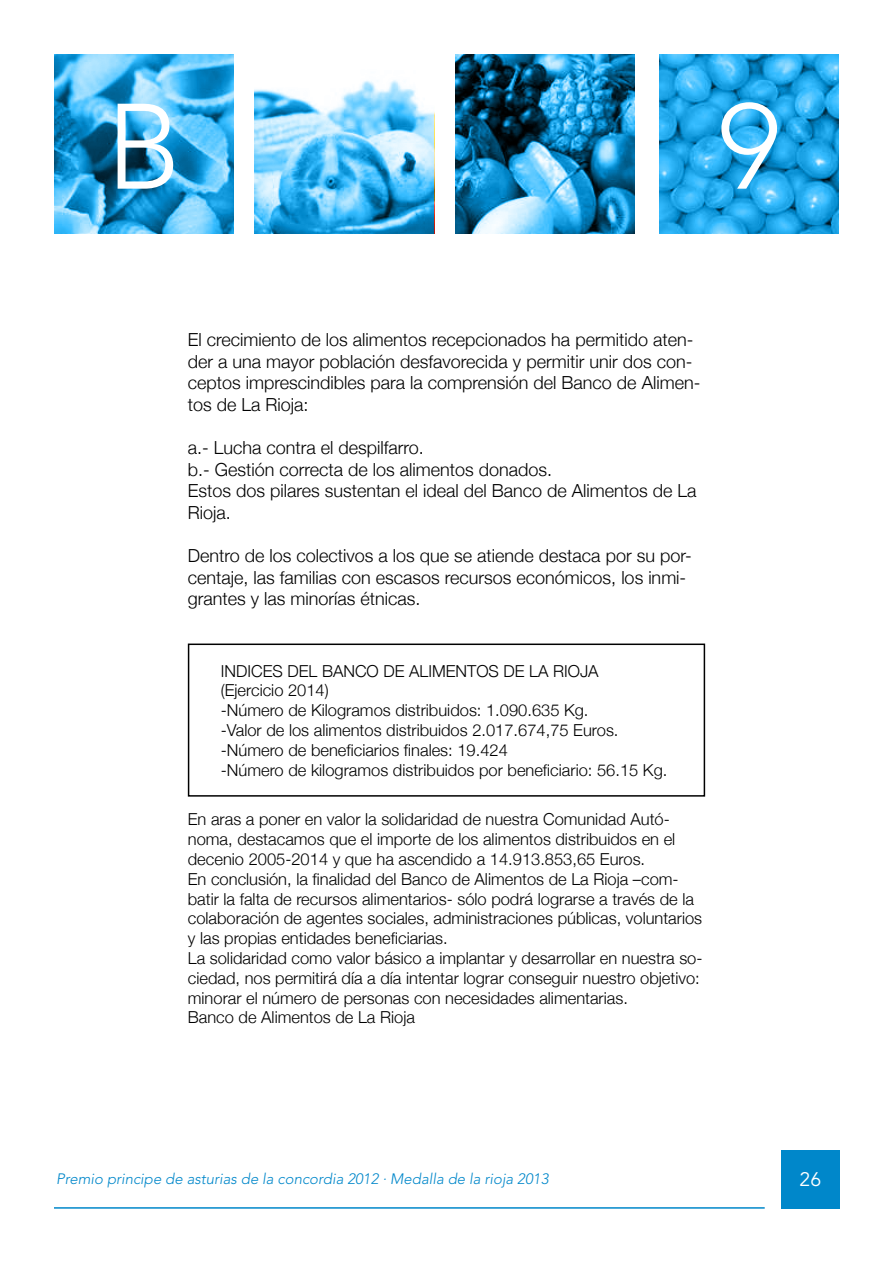
<style>
.page{position:relative;width:893px;height:1263px;background:#fff}
.page>*{position:absolute;margin:0;border:0;box-sizing:border-box;transform-origin:0 0}
.t1{font:300 120px "Avenir";color:#fff}
.t2{font:19.5px "Avenir";color:#fff}
.t3{font:300 18px/21.6px "Helvetica Neue";color:#000}
.t4{font:300 16.5px/19.8px "Helvetica Neue";color:#000}
.t5{font:italic 300 15px "Avenir";color:#0087ca}
</style>
<div class="page">
<div style="left:781px;top:1150px;width:58px;height:59px;background:#0087ca"></div>
<hr style="left:54px;top:1207px;width:711px;height:2px;background:#0087ca">
<div style="left:188px;top:643px;width:517px;height:154px;border:2px solid #000"></div>
<svg style="left:54px;top:54px;width:180px;height:179px;background:#3ba2d6"></svg>
<svg style="left:255px;top:80px;width:179px;height:153px;background:#75c7f0"></svg>
<svg style="left:455px;top:54px;width:180px;height:179px;background:#267eaa"></svg>
<svg style="left:660px;top:54px;width:179px;height:179px;background:#23a4e4"></svg>
<h1 class="t1" style="left:106px;top:77px;width:77px">B</h1>
<h1 class="t1" style="left:718px;top:77px;width:64px">9</h1>
<p class="t3" style="left:188px;top:328px;width:514px">El crecimiento de los alimentos recepcionados ha permitido aten&shy;der a una mayor población desfavorecida y permitir unir dos con&shy;ceptos imprescindibles para la comprensión del Banco de Alimen&shy;tos de La Rioja:</p>
<p class="t3" style="left:188px;top:436px;width:510px">a.- Lucha contra el despilfarro.<br>b.- Gestión correcta de los alimentos donados.<br>Estos dos pilares sustentan el ideal del Banco de Alimentos de La Rioja.</p>
<p class="t3" style="left:188px;top:544px;width:505px">Dentro de los colectivos a los que se atiende destaca por su por&shy;centaje, las familias con escasos recursos económicos, los inmi&shy;grantes y las minorías étnicas.</p>
<p class="t4" style="left:221px;top:660px;width:448px">INDICES DEL BANCO DE ALIMENTOS DE LA RIOJA<br>(Ejercicio 2014)<br>-Número de Kilogramos distribuidos: 1.090.635 Kg.<br>-Valor de los alimentos distribuidos 2.017.674,75 Euros. -Número de beneficiarios finales: 19.424<br>-Número de kilogramos distribuidos por beneficiario: 56.15 Kg.</p>
<p class="t4" style="left:188px;top:809px;width:516px">En aras a poner en valor la solidaridad de nuestra Comunidad Autó&shy;noma, destacamos que el importe de los alimentos distribuidos en el decenio 2005-2014 y que ha ascendido a 14.913.853,65 Euros.<br>En conclusión, la finalidad del Banco de Alimentos de La Rioja –com&shy;batir la falta de recursos alimentarios- sólo podrá lograrse a través de la colaboración de agentes sociales, administraciones públicas, voluntarios y las propias entidades beneficiarias.<br>La solidaridad como valor básico a implantar y desarrollar en nuestra so&shy;ciedad, nos permitirá día a día intentar lograr conseguir nuestro objetivo: minorar el número de personas con necesidades alimentarias.<br>Banco de Alimentos de La Rioja</p>
<p class="t5" style="left:56px;top:1170px;width:494px">Premio principe de asturias de la concordia 2012 · Medalla de la rioja 2013</p>
<p class="t2" style="left:799px;top:1168px;width:23px">26</p>
</div>
